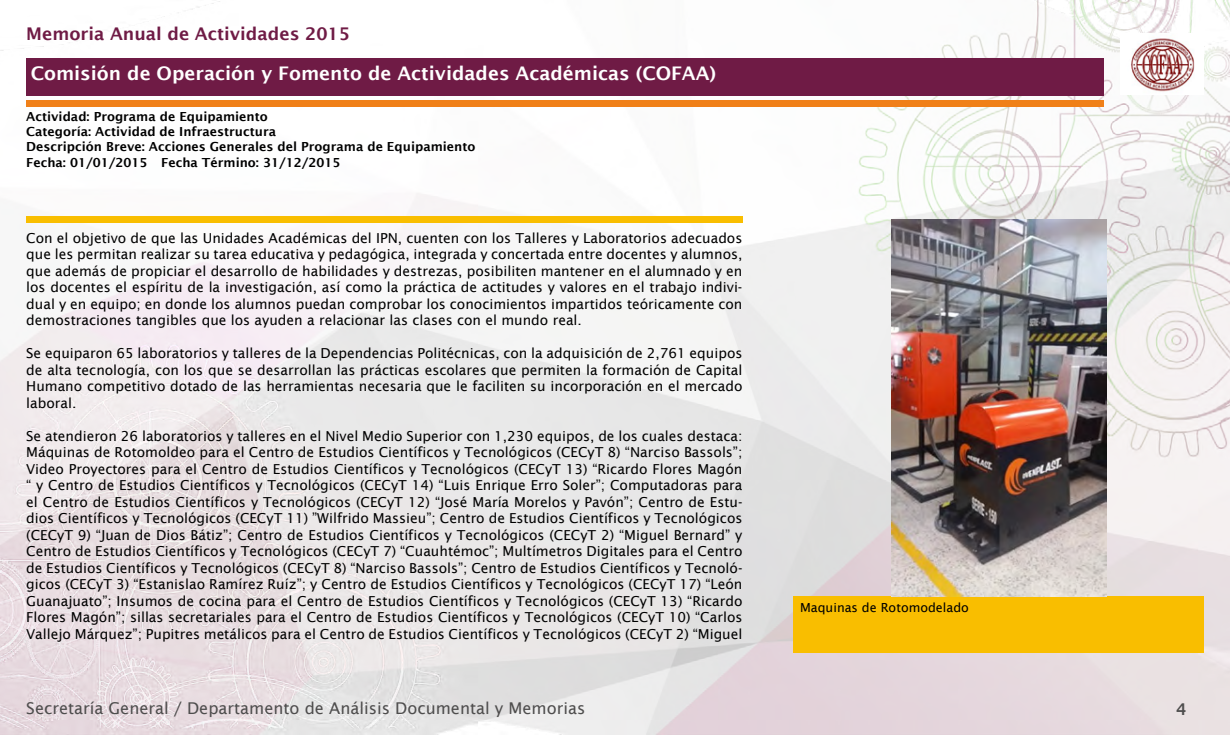
<style>
.page{position:relative;width:1230px;height:735px;background:#fff}
.page>*{position:absolute;margin:0;border:0;box-sizing:border-box;transform-origin:0 0}
.t1{font:600 18.75px "Lucida Sans";color:#fff}
.t2{font:600 17.5px "Lucida Sans";color:#6f1b45}
.t3{font:16.25px "Lucida Sans";color:#4e4d4d}
.t4{font:600 16.25px "Lucida Sans";color:#4e4d4d}
.t5{font:13.75px/16.5px "Lucida Sans";color:#000;text-align:justify}
.t6{font:600 12.5px/15px "Lucida Sans";color:#000}
.t7{font:12.5px "Lucida Sans";color:#000}
</style>
<div class="page">
<img style="left:0;top:0;width:1230px;height:735px">
<div style="left:26px;top:58px;width:1078px;height:38px;background:#6f1b45"></div>
<div style="left:26px;top:216px;width:716px;height:7px;background:#f9be00"></div>
<div style="left:26px;top:100px;width:1078px;height:6px;background:#f08018"></div>
<div style="left:793px;top:596px;width:411px;height:57px;background:#f9be00"></div>
<img style="left:892px;top:220px;width:215px;height:376px">
<img style="left:1120px;top:34px;width:84px;height:61px">
<p class="t2" style="left:26px;top:24px;width:325px">Memoria Anual de Actividades 2015</p>
<h1 class="t1" style="left:31px;top:63px;width:687px">Comisión de Operación y Fomento de Actividades Académicas (COFAA)</h1>
<p class="t6" style="left:26px;top:109px;width:451px">Actividad: Programa de Equipamiento<br>Categoría: Actividad de Infraestructura<br>Descripción Breve: Acciones Generales del Programa de Equipamiento</p>
<p class="t6" style="left:26px;top:155px;width:316px">Fecha: 01/01/2015 Fecha Término: 31/12/2015</p>
<p class="t5" style="left:26px;top:230px;width:718px">Con el objetivo de que las Unidades Académicas del IPN, cuenten con los Talleres y Laboratorios adecuados que les permitan realizar su tarea educativa y pedagógica, integrada y concertada entre docentes y alumnos, que además de propiciar el desarrollo de habilidades y destrezas, posibiliten mantener en el alumnado y en los docentes el espíritu de la investigación, así como la práctica de actitudes y valores en el trabajo indivi&shy;dual y en equipo; en donde los alumnos puedan comprobar los conocimientos impartidos teóricamente con demostraciones tangibles que los ayuden a relacionar las clases con el mundo real.</p>
<p class="t5" style="left:26px;top:345px;width:718px">Se equiparon 65 laboratorios y talleres de la Dependencias Politécnicas, con la adquisición de 2,761 equipos de alta tecnología, con los que se desarrollan las prácticas escolares que permiten la formación de Capital Humano competitivo dotado de las herramientas necesaria que le faciliten su incorporación en el mercado laboral.</p>
<p class="t5" style="left:26px;top:428px;width:718px">Se atendieron 26 laboratorios y talleres en el Nivel Medio Superior con 1,230 equipos, de los cuales destaca:<br>Máquinas de Rotomoldeo para el Centro de Estudios Científicos y Tecnológicos (CECyT 8) “Narciso Bassols”; Video Proyectores para el Centro de Estudios Científicos y Tecnológicos (CECyT 13) “Ricardo Flores Magón “ y Centro de Estudios Científicos y Tecnológicos (CECyT 14) “Luis Enrique Erro Soler”; Computadoras para el Centro de Estudios Científicos y Tecnológicos (CECyT 12) “José María Morelos y Pavón”; Centro de Estu&shy;dios Científicos y Tecnológicos (CECyT 11) ”Wilfrido Massieu”; Centro de Estudios Científicos y Tecnológicos (CECyT 9) “Juan de Dios Bátiz”; Centro de Estudios Científicos y Tecnológicos (CECyT 2) “Miguel Bernard” y Centro de Estudios Científicos y Tecnológicos (CECyT 7) “Cuauhtémoc”; Multímetros Digitales para el Centro de Estudios Científicos y Tecnológicos (CECyT 8) “Narciso Bassols”; Centro de Estudios Científicos y Tecnoló&shy;gicos (CECyT 3) “Estanislao Ramírez Ruíz”; y Centro de Estudios Científicos y Tecnológicos (CECyT 17) “León Guanajuato”; Insumos de cocina para el Centro de Estudios Científicos y Tecnológicos (CECyT 13) “Ricardo Flores Magón”; sillas secretariales para el Centro de Estudios Científicos y Tecnológicos (CECyT 10) “Carlos Vallejo Márquez”; Pupitres metálicos para el Centro de Estudios Científicos y Tecnológicos (CECyT 2) “Miguel</p>
<p class="t7" style="left:800px;top:601px;width:170px">Maquinas de Rotomodelado</p>
<p class="t3" style="left:26px;top:699px;width:561px">Secretaría General / Departamento de Análisis Documental y Memorias</p>
<p class="t4" style="left:1176px;top:700px;width:12px">4</p>
</div>
